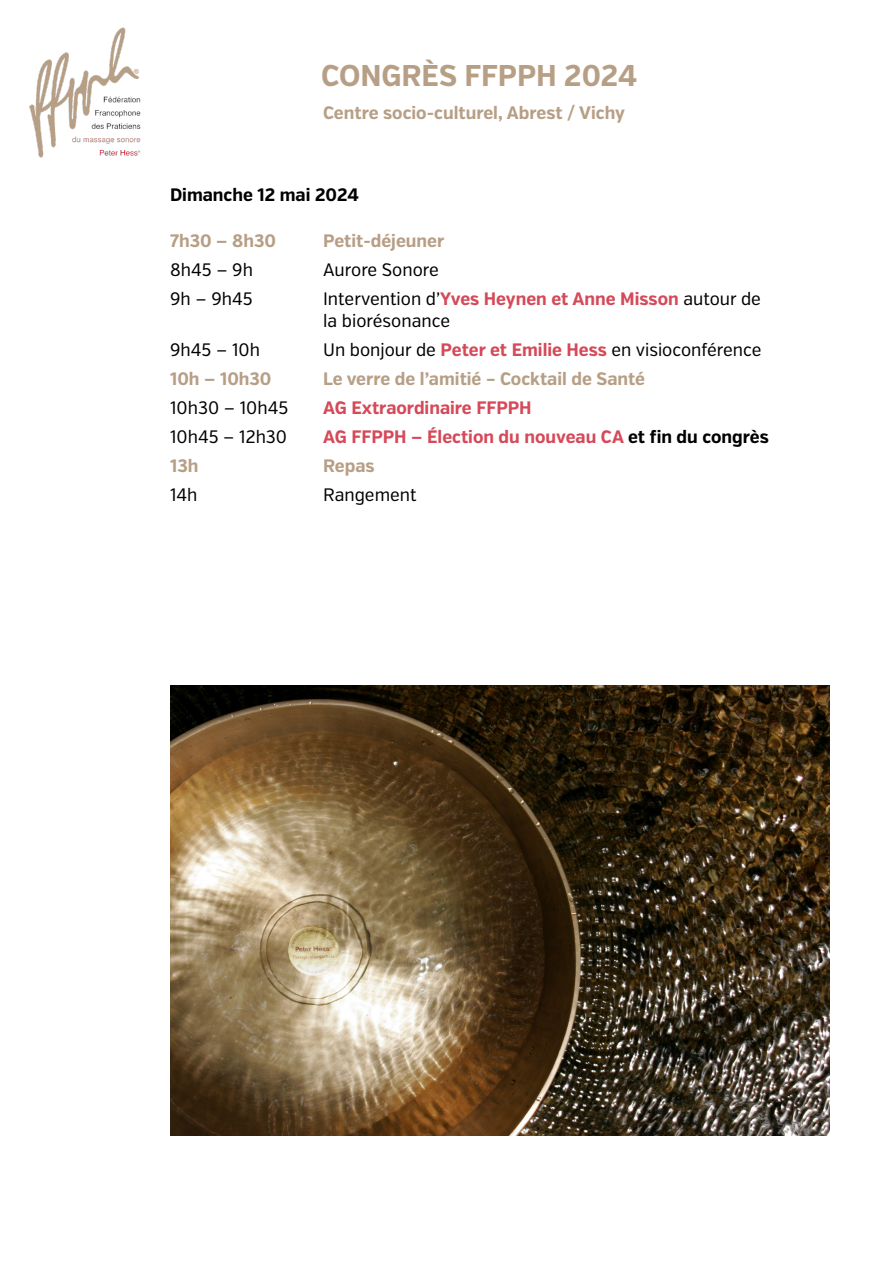
<style>
.page{position:relative;width:893px;height:1263px;background:#fff}
.page>*{position:absolute;margin:0;border:0;box-sizing:border-box;transform-origin:0 0}
.t1{font:700 30px "Verb Cond";color:#b79f86}
.t2{font:18px/21.6px "Verb Cond";color:#000}
.t3{font:700 18px "Verb Cond";color:#b79f86}
.t4{font:700 18px "Verb Cond";color:#d54959}
.t5{font:700 18px "Verb Cond";color:#000}
.s1{font-weight:700;color:#d54959}
.s2{color:#000}
</style>
<div class="page">
<img style="left:29px;top:27px;width:112px;height:131px">
<img style="left:170px;top:685px;width:659px;height:450px">
<h1 class="t1" style="left:321px;top:62px;width:318px">CONGRÈS FFPPH 2024</h1>
<p class="t3" style="left:323px;top:105px;width:304px">Centre socio-culturel, Abrest / Vichy</p>
<p class="t5" style="left:170px;top:187px;width:190px">Dimanche 12 mai 2024</p>
<p class="t3" style="left:170px;top:232px;width:107px">7h30 — 8h30</p>
<p class="t3" style="left:323px;top:232px;width:123px">Petit-déjeuner</p>
<p class="t2" style="left:170px;top:260px;width:84px">8h45 — 9h</p>
<p class="t2" style="left:323px;top:260px;width:117px">Aurore Sonore</p>
<p class="t2" style="left:170px;top:289px;width:84px">9h — 9h45</p>
<p class="t2" style="left:323px;top:289px;width:439px">Intervention d’<span class="s1">Yves Heynen et Anne Misson</span> autour de la biorésonance</p>
<p class="t2" style="left:170px;top:340px;width:91px">9h45 — 10h</p>
<p class="t2" style="left:323px;top:340px;width:440px">Un bonjour de <span class="s1">Peter et Emilie Hess</span> en visioconférence</p>
<p class="t3" style="left:170px;top:370px;width:103px">10h — 10h30</p>
<p class="t3" style="left:323px;top:370px;width:323px">Le verre de l’amitié – Cocktail de Santé</p>
<p class="t2" style="left:170px;top:398px;width:120px">10h30 — 10h45</p>
<p class="t4" style="left:323px;top:399px;width:210px">AG Extraordinaire FFPPH</p>
<p class="t2" style="left:170px;top:427px;width:119px">10h45 — 12h30</p>
<p class="t4" style="left:323px;top:429px;width:447px">AG FFPPH — Élection du nouveau CA <span class="s2">et fin du congrès</span></p>
<p class="t3" style="left:170px;top:458px;width:30px">13h</p>
<p class="t3" style="left:323px;top:458px;width:53px">Repas</p>
<p class="t2" style="left:170px;top:485px;width:29px">14h</p>
<p class="t2" style="left:323px;top:485px;width:95px">Rangement</p>
</div>
